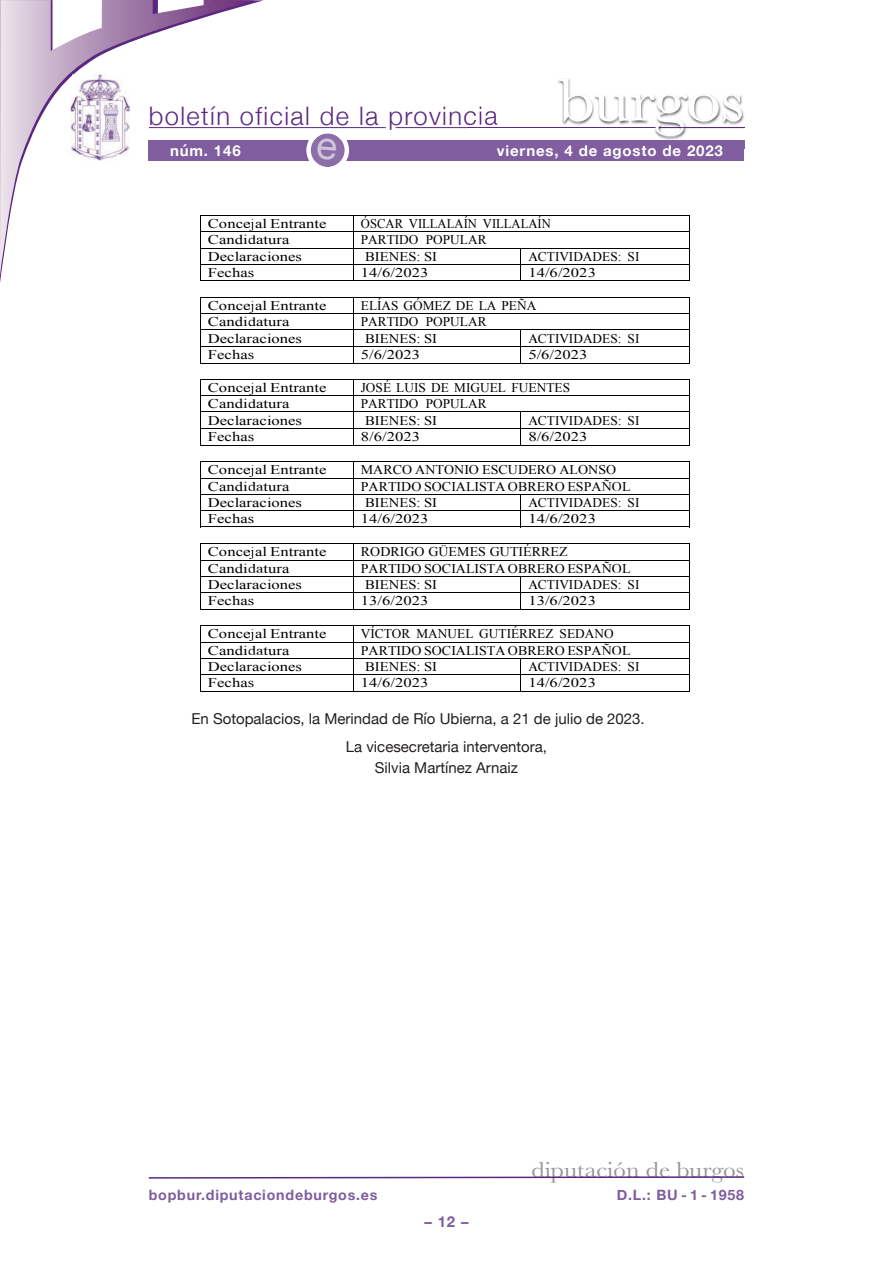
<style>
.page{position:relative;width:893px;height:1263px;background:#fff}
.page>*{position:absolute;margin:0;border:0;box-sizing:border-box;transform-origin:0 0}
.t1{font:63px "Baskerville";letter-spacing:-.01em;color:#fff;scale:1.12 1}
.t2{font:300 25.5px "Helvetica Neue";letter-spacing:.055em;color:#5c2781}
.t3{font:22.5px "Baskerville";color:#939598;scale:1.12 1}
.t4{font:15px/27.3px "Helvetica Neue";color:#231f20}
.t5{font:700 15px "Helvetica Neue";letter-spacing:.055em;color:#fff}
.t6{font:700 15px "Helvetica Neue";color:#7f5d9e}
.t7{font:700 14.25px "Helvetica Neue";letter-spacing:.055em;color:#7f5d9e}
.t8{font:13.35px "Times New Roman";letter-spacing:.005em;color:#000;scale:1.25 1}
.t9{font:13.35px/16.5px "Times New Roman";letter-spacing:.005em;color:#000}
.t10{font:13.35px "Times New Roman";letter-spacing:.005em;color:#000;scale:1.05 1}
.t11{font:13.35px "Times New Roman";letter-spacing:.005em;color:#000;scale:1.1 1}
.t12{font:13.35px "Times New Roman";letter-spacing:.005em;color:#000;scale:.95 1}
</style>
<div class="page">
<hr style="left:396px;top:127px;width:348px;height:1px;background:#5c2781">
<hr style="left:149px;top:127px;width:237px;height:1px;background:#5c2781">
<svg style="left:0;top:0;width:255px;height:275px"></svg>
<div style="left:149px;top:140px;width:595px;height:20px;background:#7f5d9e"></div>
<svg style="left:148px;top:1176px;width:597px;height:3px"></svg>
<img style="left:468px;top:78px;width:277px;height:71px">
<img style="left:468px;top:127px;width:191px;height:1px">
<img style="left:468px;top:140px;width:276px;height:9px">
<img style="left:497px;top:145px;width:61px;height:4px">
<hr style="left:659px;top:127px;width:85px;height:1px;background:#5c2781">
<img style="left:71px;top:74px;width:59px;height:87px">
<hr style="left:200px;top:215px;width:489px;height:1px;background:#000">
<hr style="left:200px;top:231px;width:489px;height:1px;background:#000">
<hr style="left:200px;top:248px;width:489px;height:1px;background:#000">
<hr style="left:200px;top:264px;width:489px;height:1px;background:#000">
<svg style="left:200px;top:216px;width:1px;height:64px"></svg>
<hr style="left:200px;top:280px;width:153px;height:1px;background:#000">
<svg style="left:353px;top:216px;width:1px;height:65px"></svg>
<hr style="left:354px;top:280px;width:167px;height:1px;background:#000">
<hr style="left:521px;top:280px;width:168px;height:1px;background:#000">
<svg style="left:689px;top:215px;width:1px;height:66px"></svg>
<hr style="left:200px;top:297px;width:489px;height:1px;background:#000">
<hr style="left:200px;top:313px;width:489px;height:1px;background:#000">
<hr style="left:200px;top:330px;width:489px;height:1px;background:#000">
<hr style="left:200px;top:346px;width:489px;height:1px;background:#000">
<svg style="left:200px;top:298px;width:1px;height:65px"></svg>
<hr style="left:200px;top:363px;width:153px;height:1px;background:#000">
<svg style="left:353px;top:298px;width:1px;height:65px"></svg>
<hr style="left:354px;top:363px;width:167px;height:1px;background:#000">
<hr style="left:521px;top:363px;width:168px;height:1px;background:#000">
<svg style="left:689px;top:297px;width:1px;height:67px"></svg>
<hr style="left:200px;top:379px;width:489px;height:1px;background:#000">
<hr style="left:200px;top:395px;width:489px;height:1px;background:#000">
<hr style="left:200px;top:412px;width:489px;height:1px;background:#000">
<hr style="left:200px;top:428px;width:489px;height:1px;background:#000">
<svg style="left:200px;top:380px;width:1px;height:65px"></svg>
<hr style="left:200px;top:445px;width:153px;height:1px;background:#000">
<svg style="left:353px;top:380px;width:1px;height:65px"></svg>
<hr style="left:354px;top:445px;width:167px;height:1px;background:#000">
<hr style="left:521px;top:445px;width:168px;height:1px;background:#000">
<svg style="left:689px;top:379px;width:1px;height:67px"></svg>
<hr style="left:200px;top:461px;width:489px;height:1px;background:#000">
<hr style="left:200px;top:478px;width:489px;height:1px;background:#000">
<hr style="left:200px;top:494px;width:489px;height:1px;background:#000">
<hr style="left:200px;top:510px;width:489px;height:1px;background:#000">
<svg style="left:200px;top:462px;width:1px;height:65px"></svg>
<hr style="left:200px;top:527px;width:153px;height:1px;background:#000">
<svg style="left:353px;top:462px;width:1px;height:65px"></svg>
<hr style="left:354px;top:527px;width:167px;height:1px;background:#000">
<hr style="left:521px;top:527px;width:168px;height:1px;background:#000">
<svg style="left:689px;top:461px;width:1px;height:67px"></svg>
<hr style="left:200px;top:543px;width:489px;height:1px;background:#000">
<hr style="left:200px;top:560px;width:489px;height:1px;background:#000">
<hr style="left:200px;top:576px;width:489px;height:1px;background:#000">
<hr style="left:200px;top:592px;width:489px;height:1px;background:#000">
<svg style="left:200px;top:544px;width:1px;height:65px"></svg>
<hr style="left:200px;top:609px;width:153px;height:1px;background:#000">
<svg style="left:353px;top:544px;width:1px;height:66px"></svg>
<hr style="left:354px;top:609px;width:167px;height:1px;background:#000">
<hr style="left:521px;top:609px;width:168px;height:1px;background:#000">
<svg style="left:689px;top:543px;width:1px;height:67px"></svg>
<hr style="left:200px;top:625px;width:489px;height:1px;background:#000">
<hr style="left:200px;top:642px;width:489px;height:1px;background:#000">
<hr style="left:200px;top:658px;width:489px;height:1px;background:#000">
<hr style="left:200px;top:674px;width:489px;height:1px;background:#000">
<svg style="left:200px;top:626px;width:1px;height:65px"></svg>
<hr style="left:200px;top:691px;width:153px;height:1px;background:#000">
<svg style="left:353px;top:626px;width:1px;height:66px"></svg>
<hr style="left:354px;top:691px;width:167px;height:1px;background:#000">
<hr style="left:521px;top:691px;width:168px;height:1px;background:#000">
<svg style="left:689px;top:625px;width:1px;height:67px"></svg>
<svg style="left:306px;top:133px;width:43px;height:34px"></svg>
<h2 class="t2" style="left:149px;top:100px;width:350px">boletín oficial de la provincia</h2>
<h1 class="t1" style="left:558px;top:60px;width:168px">burgos</h1>
<p class="t5" style="left:170px;top:141px;width:72px">núm. 146</p>
<p class="t5" style="left:497px;top:141px;width:228px">viernes, 4 de agosto de 2023</p>
<p class="t8" style="left:208px;top:216px;width:97px">Concejal Entrante</p>
<p class="t12" style="left:361px;top:216px;width:202px">ÓSCAR VILLALAÍN VILLALAÍN</p>
<p class="t8" style="left:208px;top:233px;width:67px">Candidatura</p>
<p class="t9" style="left:361px;top:232px;width:127px">PARTIDO POPULAR</p>
<p class="t8" style="left:208px;top:249px;width:77px">Declaraciones</p>
<p class="t11" style="left:365px;top:249px;width:67px">BIENES: SI</p>
<p class="t8" style="left:208px;top:265px;width:39px">Fechas</p>
<p class="t8" style="left:361px;top:265px;width:56px">14/6/2023</p>
<p class="t8" style="left:528px;top:265px;width:56px">14/6/2023</p>
<p class="t8" style="left:208px;top:298px;width:97px">Concejal Entrante</p>
<p class="t9" style="left:361px;top:297px;width:177px">ELÍAS GÓMEZ DE LA PEÑA</p>
<p class="t8" style="left:208px;top:314px;width:67px">Candidatura</p>
<p class="t9" style="left:361px;top:314px;width:127px">PARTIDO POPULAR</p>
<p class="t8" style="left:208px;top:331px;width:77px">Declaraciones</p>
<p class="t11" style="left:365px;top:331px;width:67px">BIENES: SI</p>
<p class="t8" style="left:208px;top:347px;width:39px">Fechas</p>
<p class="t8" style="left:361px;top:347px;width:49px">5/6/2023</p>
<p class="t8" style="left:208px;top:380px;width:97px">Concejal Entrante</p>
<p class="t9" style="left:361px;top:379px;width:211px">JOSÉ LUIS DE MIGUEL FUENTES</p>
<p class="t8" style="left:208px;top:396px;width:67px">Candidatura</p>
<p class="t9" style="left:361px;top:396px;width:127px">PARTIDO POPULAR</p>
<p class="t8" style="left:208px;top:413px;width:77px">Declaraciones</p>
<p class="t11" style="left:365px;top:413px;width:67px">BIENES: SI</p>
<p class="t8" style="left:208px;top:429px;width:39px">Fechas</p>
<p class="t8" style="left:361px;top:429px;width:49px">8/6/2023</p>
<p class="t8" style="left:208px;top:462px;width:97px">Concejal Entrante</p>
<p class="t10" style="left:361px;top:462px;width:245px">MARCO ANTONIO ESCUDERO ALONSO</p>
<p class="t8" style="left:208px;top:479px;width:67px">Candidatura</p>
<p class="t10" style="left:361px;top:479px;width:258px">PARTIDO SOCIALISTA OBRERO ESPAÑOL</p>
<p class="t8" style="left:208px;top:495px;width:77px">Declaraciones</p>
<p class="t11" style="left:365px;top:495px;width:67px">BIENES: SI</p>
<p class="t8" style="left:208px;top:511px;width:39px">Fechas</p>
<p class="t8" style="left:361px;top:511px;width:56px">14/6/2023</p>
<p class="t8" style="left:528px;top:511px;width:56px">14/6/2023</p>
<p class="t8" style="left:208px;top:544px;width:97px">Concejal Entrante</p>
<p class="t10" style="left:361px;top:544px;width:198px">RODRIGO GÜEMES UTIÉRREZ</p>
<p class="t8" style="left:208px;top:561px;width:67px">Candidatura</p>
<p class="t10" style="left:361px;top:561px;width:258px">PARTIDO SOCIALISTA OBRERO ESPAÑOL</p>
<p class="t8" style="left:208px;top:577px;width:77px">Declaraciones</p>
<p class="t11" style="left:365px;top:577px;width:67px">BIENES: SI</p>
<p class="t8" style="left:208px;top:593px;width:39px">Fechas</p>
<p class="t8" style="left:361px;top:593px;width:56px">13/6/2023</p>
<p class="t8" style="left:528px;top:593px;width:56px">13/6/2023</p>
<p class="t8" style="left:208px;top:626px;width:97px">Concejal Entrante</p>
<p class="t9" style="left:361px;top:625px;width:254px">VÍCTOR MANUEL GUTIÉRREZ SEDANO</p>
<p class="t8" style="left:208px;top:643px;width:67px">Candidatura</p>
<p class="t10" style="left:361px;top:643px;width:258px">PARTIDO SOCIALISTA OBRERO ESPAÑOL</p>
<p class="t8" style="left:208px;top:659px;width:77px">Declaraciones</p>
<p class="t11" style="left:365px;top:659px;width:67px">BIENES: SI</p>
<p class="t8" style="left:208px;top:675px;width:39px">Fechas</p>
<p class="t8" style="left:361px;top:675px;width:56px">14/6/2023</p>
<p class="t8" style="left:528px;top:675px;width:56px">14/6/2023</p>
<p class="t9" style="left:528px;top:248px;width:113px">ACTIVIDADES: SI</p>
<p class="t9" style="left:528px;top:330px;width:113px">ACTIVIDADES: SI<br>5/6/2023</p>
<p class="t9" style="left:528px;top:412px;width:113px">ACTIVIDADES: SI<br>8/6/2023</p>
<p class="t9" style="left:528px;top:494px;width:113px">ACTIVIDADES: SI</p>
<p class="t10" style="left:490px;top:544px;width:11px">G</p>
<p class="t9" style="left:528px;top:576px;width:113px">ACTIVIDADES: SI</p>
<p class="t9" style="left:528px;top:658px;width:113px">ACTIVIDADES: SI</p>
<p class="t4" style="left:346px;top:705px;width:300px;text-indent:-155px">En Sotopalacios, la Merindad de Río Ubierna, a 21 de julio de 2023.<br>La vicesecretaria interventora,</p>
<p class="t4" style="left:375px;top:753px;width:145px">Silvia Martínez Arnaiz</p>
<h3 class="t3" style="left:531px;top:1155px;width:191px">diputación de burgos</h3>
<p class="t7" style="left:149px;top:1186px;width:230px">bopbur.diputaciondeburgos.es</p>
<p class="t7" style="left:617px;top:1186px;width:129px">D.L.: BU - 1 - 1958</p>
<p class="t6" style="left:424px;top:1212px;width:46px">– 12 –</p>
</div>
